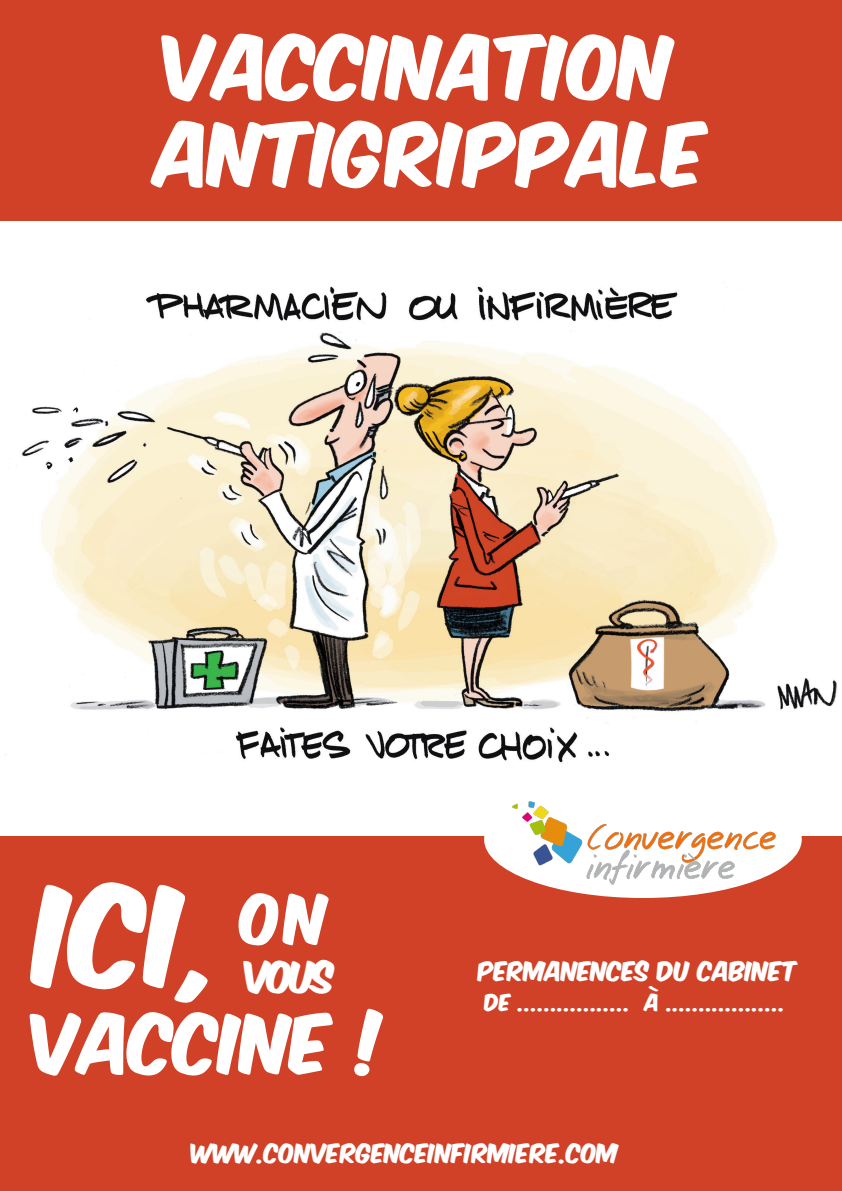
<style>
.page{position:relative;width:842px;height:1191px;background:#fff}
.page>*{position:absolute;margin:0;border:0;box-sizing:border-box;transform-origin:0 0}
.H1{font:118.1px "Komika Axis";color:#fff}
.H1-2{font:75px "Komika Axis";color:#fff}
.H1-3{font:70px "Komika Axis";color:#fff}
.H1-4{font:59.2px "Komika Axis";color:#fff}
.H1-5{font:37.6px "Komika Axis";color:#fff}
.H4{font:23px "Komika Axis";color:#fff}
.H7{font:22.8px "Komika Axis";color:#fff}
.H4-2{font:20px "Komika Axis";color:#fff}
</style>
<div class="page">
<img style="left:5px;top:286px;width:832px;height:477px">
<div style="left:0;top:836px;width:842px;height:355px;background:#d04127"></div>
<div style="left:0;top:0;width:842px;height:220px;background:#d04127"></div>
<div style="left:484px;top:780px;width:318px;height:118px;background:#fff;border-radius:50%"></div>
<img style="left:512px;top:801px;width:264px;height:83px">
<p class="H1-2" style="left:163px;top:30px;width:512px">VACCINATION</p>
<p class="H1-2" style="left:157px;top:117px;width:552px">ANTIGRIPPALE</p>
<p class="H1" style="left:38px;top:876px;width:188px">ICI,</p>
<p class="H1-4" style="left:241px;top:889px;width:88px">ON</p>
<p class="H1-5" style="left:245px;top:957px;width:92px">VOUS</p>
<p class="H1-3" style="left:32px;top:1008px;width:355px">VACCINE !</p>
<p class="H4" style="left:478px;top:959px;width:321px">PERMANENCES DU CABINET</p>
<p class="H4-2" style="left:485px;top:992px;width:302px">DE ................. À ..................</p>
<p class="H7" style="left:191px;top:1142px;width:428px">WWW.CONVERGENCEINFIRMIERE.COM</p>
</div>
